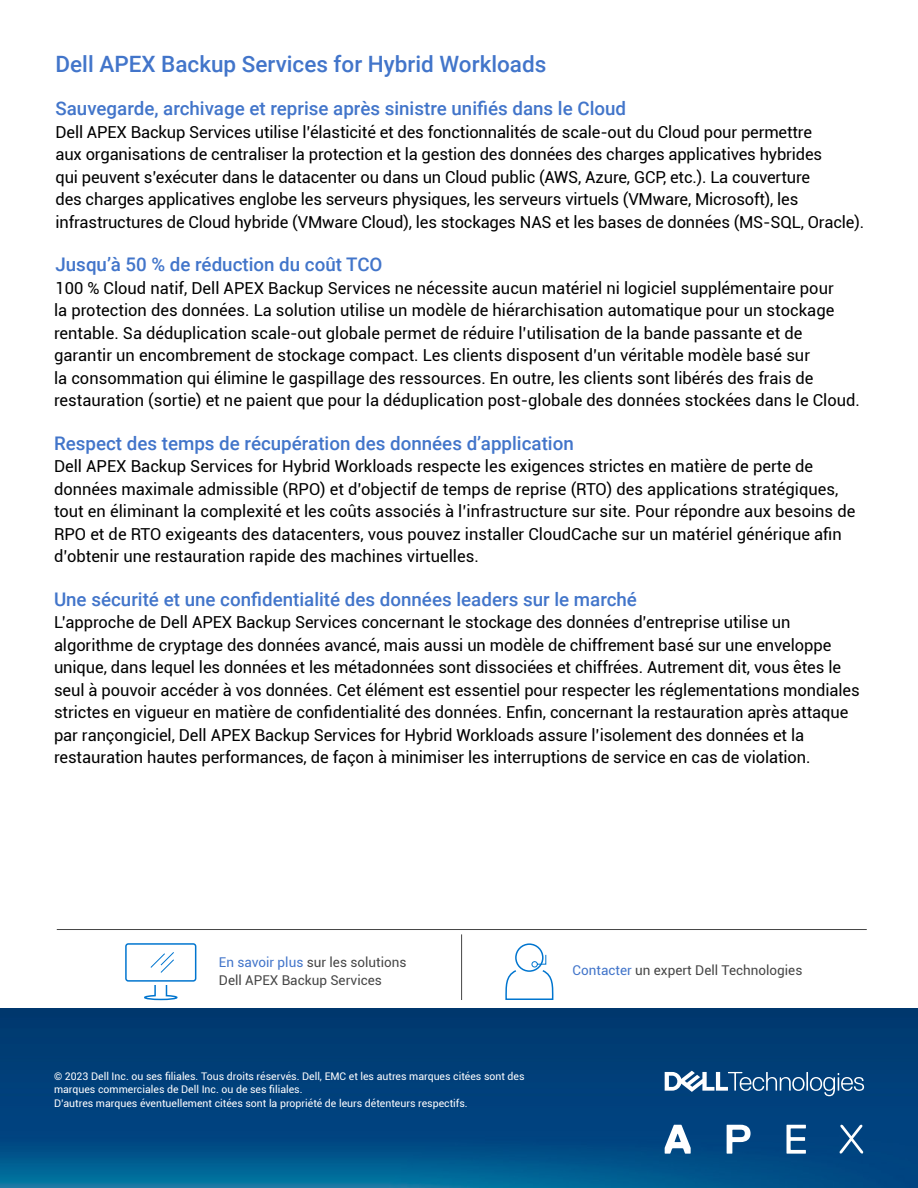
<style>
.page{position:relative;width:918px;height:1188px;background:#fff}
.page>*{position:absolute;margin:0;border:0;box-sizing:border-box;transform-origin:0 0}
.t1{font:500 22.5px "Roboto";color:#4275ca}
.t2{font:500 18.75px "Roboto";color:#4275ca}
.t3{font:16.5px/22.5px "Roboto";letter-spacing:-.005em;color:#000}
.t4{font:13.5px/18px "Roboto";color:#464646}
.t5{font:10.5px/13.5px "Roboto";color:#fff}
.s1{color:#4275ca}
</style>
<div class="page">
<img style="left:0;top:1009px;width:918px;height:179px">
<hr style="left:461px;top:934px;width:1px;height:66px;background:#464646">
<svg style="left:505px;top:943px;width:49px;height:57px"></svg>
<div style="left:125px;top:943px;width:71px;height:39px;border:2px solid #0075cf;border-radius:2px"></div>
<svg style="left:150px;top:952px;width:24px;height:21px"></svg>
<svg style="left:144px;top:985px;width:34px;height:16px"></svg>
<hr style="left:57px;top:929px;width:810px;height:1px;background:#464646">
<svg style="left:665px;top:1125px;width:26px;height:29px"></svg>
<svg style="left:727px;top:1125px;width:24px;height:29px"></svg>
<svg style="left:787px;top:1125px;width:19px;height:29px"></svg>
<svg style="left:840px;top:1125px;width:23px;height:29px"></svg>
<svg style="left:665px;top:1071px;width:199px;height:25px;background:#3f6f9b"></svg>
<p class="t1" style="left:56px;top:48px;width:492px">Dell APEX Backup Services for Hybrid Workloads</p>
<p class="t2" style="left:56px;top:96px;width:572px">Sauvegarde, archivage et reprise après sinistre unifiés dans le Cloud</p>
<p class="t3" style="left:56px;top:120px;width:810px">Dell APEX Backup Services utilise l’élasticité et des fonctionnalités de scale-out du Cloud pour permettre<br>aux organisations de centraliser la protection et la gestion des données des charges applicatives hybrides<br>qui peuvent s’exécuter dans le datacenter ou dans un Cloud public (AWS, Azure, GCP, etc.). La couverture<br>des charges applicatives englobe les serveurs physiques, les serveurs virtuels (VMware, Microsoft), les infrastructures de Cloud hybride (VMware Cloud), les stockages NAS et les bases de données (MS-SQL, Oracle).</p>
<p class="t2" style="left:56px;top:252px;width:329px">Jusqu’à 50 % de réduction du coût TCO</p>
<p class="t3" style="left:54px;top:276px;width:807px">100 % Cloud natif, Dell APEX Backup Services ne nécessite aucun matériel ni logiciel supplémentaire pour<br>la protection des données. La solution utilise un modèle de hiérarchisation automatique pour un stockage rentable. Sa déduplication scale-out globale permet de réduire l’utilisation de la bande passante et de garantir un encombrement de stockage compact. Les clients disposent d’un véritable modèle basé sur<br>la consommation qui élimine le gaspillage des ressources. En outre, les clients sont libérés des frais de restauration (sortie) et ne paient que pour la déduplication post-globale des données stockées dans le Cloud.</p>
<p class="t2" style="left:54px;top:430px;width:521px">Respect des temps de récupération des données d’application</p>
<p class="t3" style="left:54px;top:455px;width:803px">Dell APEX Backup Services for Hybrid Workloads respecte les exigences strictes en matière de perte de données maximale admissible (RPO) et d’objectif de temps de reprise (RTO) des applications stratégiques, tout en éliminant la complexité et les coûts associés à l’infrastructure sur site. Pour répondre aux besoins de RPO et de RTO exigeants des datacenters, vous pouvez installer CloudCache sur un matériel générique afin d’obtenir une restauration rapide des machines virtuelles.</p>
<p class="t2" style="left:54px;top:586px;width:585px">Une sécurité et une confidentialité des données leaders sur le marché</p>
<p class="t3" style="left:54px;top:611px;width:807px">L’approche de Dell APEX Backup Services concernant le stockage des données d’entreprise utilise un algorithme de cryptage des données avancé, mais aussi un modèle de chiffrement basé sur une enveloppe unique, dans lequel les données et les métadonnées sont dissociées et chiffrées. Autrement dit, vous êtes le seul à pouvoir accéder à vos données. Cet élément est essentiel pour respecter les réglementations mondiales strictes en vigueur en matière de confidentialité des données. Enfin, concernant la restauration après attaque par rançongiciel, Dell APEX Backup Services for Hybrid Workloads assure l’isolement des données et la restauration hautes performances, de façon à minimiser les interruptions de service en cas de violation.</p>
<p class="t4" style="left:219px;top:953px;width:189px"><span class="s1">En savoir plus</span> sur les solutions<br>Dell APEX Backup Services</p>
<p class="t4" style="left:573px;top:961px;width:231px"><span class="s1">Contacter</span> un expert Dell Technologies</p>
<p class="t5" style="left:54px;top:1069px;width:472px">© 2023 Dell Inc. ou ses filiales. Tous droits réservés. Dell, EMC et les autres marques citées sont des marques commerciales de Dell Inc. ou de ses filiales.</p>
<p class="t5" style="left:54px;top:1096px;width:415px">D’autres marques éventuellement citées sont la propriété de leurs détenteurs respectifs.</p>
</div>
